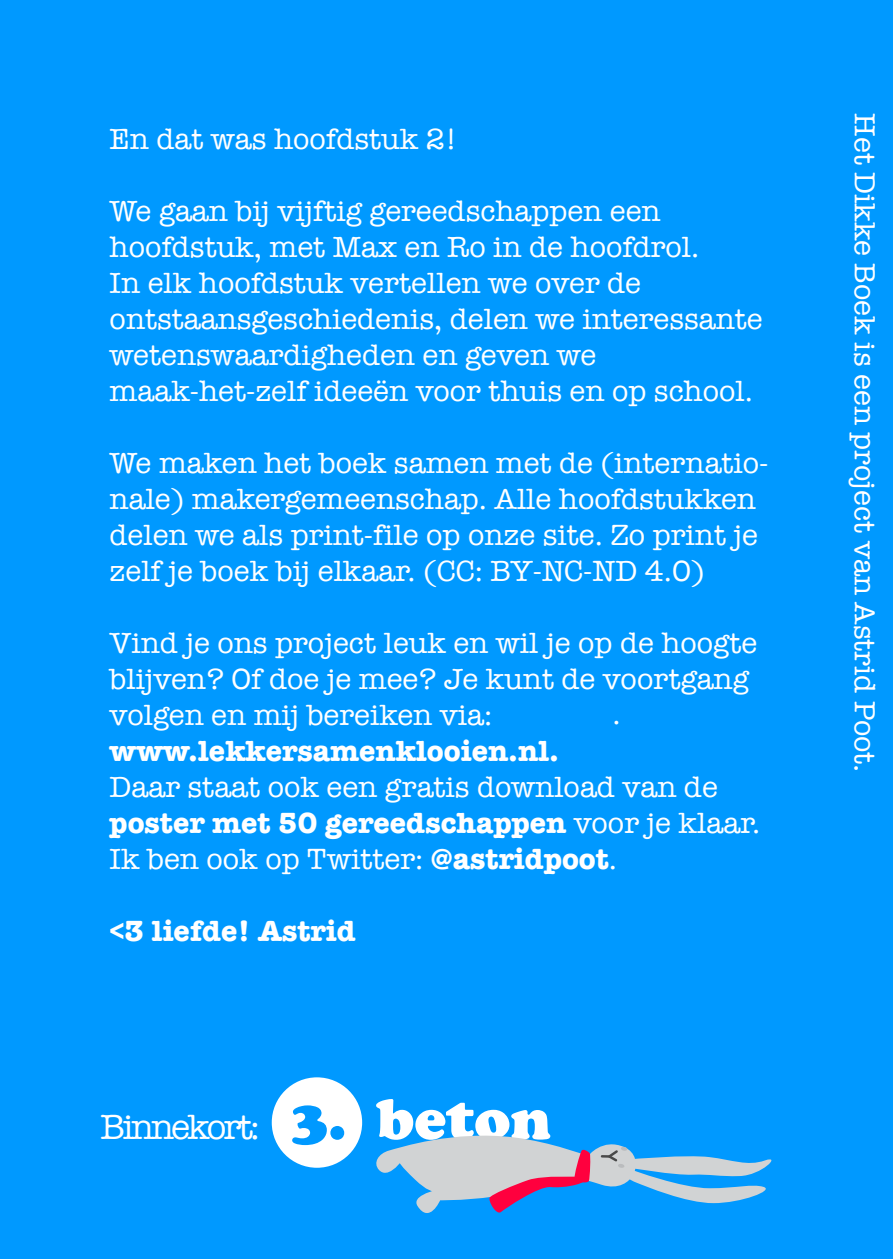
<style>
.page{position:relative;width:893px;height:1259px;background:#09f}
.page>*{position:absolute;margin:0;border:0;box-sizing:border-box;transform-origin:0 0}
.t1{font:36px "American Typewriter";letter-spacing:-.08em;color:#fff}
.t2{font:30px/36px "American Typewriter";color:#fff}
.t3{font:700 30px "American Typewriter";color:#fff}
.s1{font-weight:700}
.s2{font-family:"Cooper";font-weight:900;font-size:60px;color:#09f}
.s3{font-family:"Cooper";font-weight:900;font-size:60px}
</style>
<div class="page">
<div style="left:272px;top:1077px;width:90px;height:90px;background:#fff;border-radius:50%"></div>
<svg style="left:376px;top:1135px;width:396px;height:78px"></svg>
<p class="t2" style="left:110px;top:120px;width:349px">En dat was hoofdstuk 2!</p>
<p class="t2" style="left:110px;top:192px;width:655px">We gaan bij vijftig gereedschappen een hoofdstuk, met Max en Ro in de hoofdrol.<br>In elk hoofdstuk vertellen we over de ontstaansgeschiedenis, delen we interessante wetenswaardigheden en geven we maak-het-zelf ideeën voor thuis en op school.</p>
<p class="t2" style="left:110px;top:444px;width:660px">We maken het boek samen met de (internatio&shy;nale) makergemeenschap. Alle hoofdstukken delen we als print-file op onze site. Zo print je zelf je boek bij elkaar. (CC: BY-NC-ND 4.0)</p>
<p class="t2" style="left:110px;top:624px;width:649px">Vind je ons project leuk en wil je op de hoogte blijven? Of doe je mee? Je kunt de voortgang volgen en mij bereiken via:</p>
<p class="t3" style="left:110px;top:725px;width:451px">www.lekkersamenklooien.nl.</p>
<p class="t2" style="left:110px;top:768px;width:652px">Daar staat ook een gratis download van de <span class="s1">poster met 50 gereedschappen</span> voor je klaar.<br>Ik ben ook op Twitter: <span class="s1">@astridpoot</span>.</p>
<p class="t2" style="left:612px;top:695px;width:10px">.</p>
<p class="t3" style="left:110px;top:905px;width:248px">&lt;3 liefde! Astrid</p>
<p class="t1" style="left:101px;top:1099px;width:452px">Binnekort: <span class="s2">3.</span> <span class="s3">beton</span></p>
<p class="t2" style="left:884px;top:113px;width:661px;rotate:90deg">Het Dikke Boek is een project van Astrid Poot.</p>
</div>
